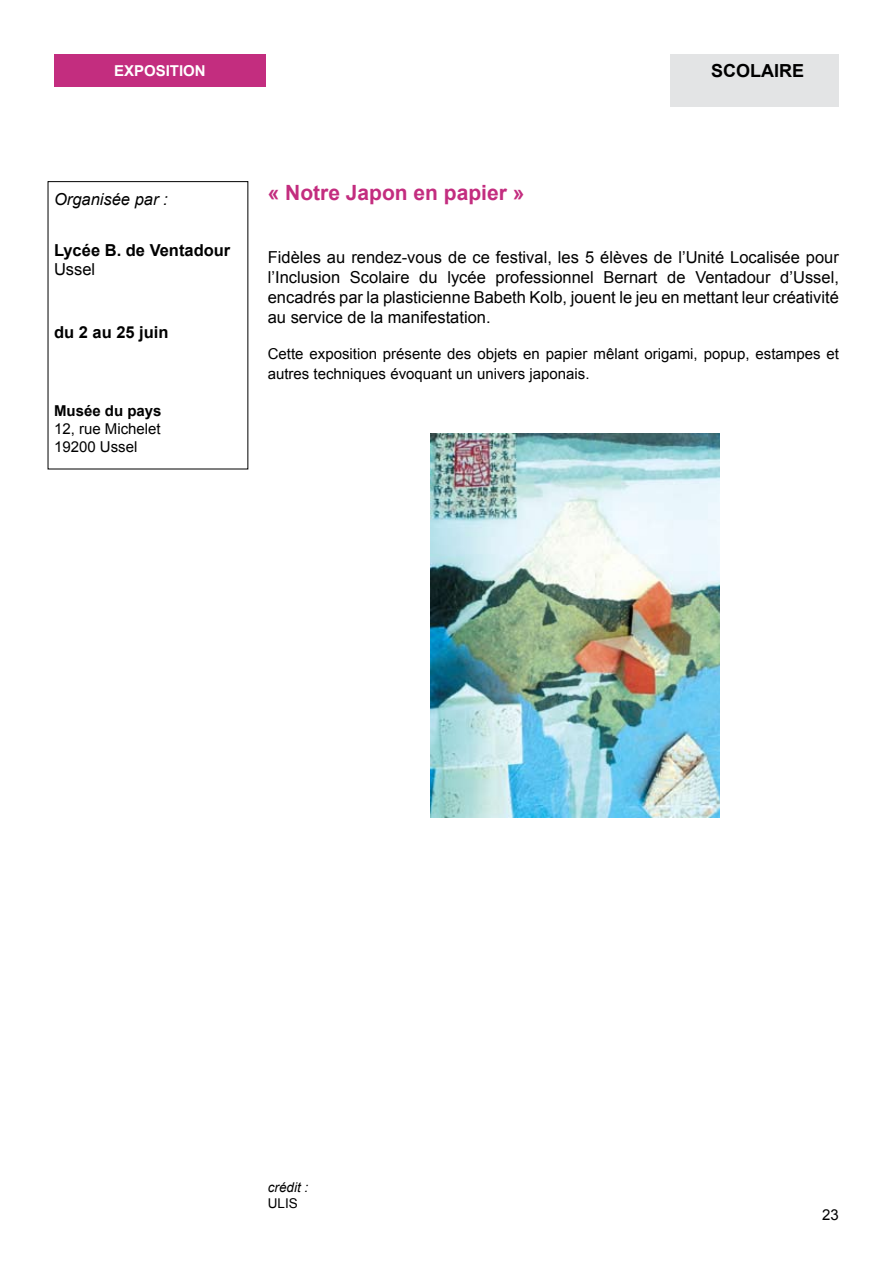
<style>
.page{position:relative;width:893px;height:1263px;background:#fff}
.page>*{position:absolute;margin:0;border:0;box-sizing:border-box;transform-origin:0 0}
.t1{font:700 21px "Arial";color:#c32d7f}
.t2{font:700 18px "Arial";color:#000}
.t3{font:16.5px/19.8px "Arial";color:#000;text-align:justify}
.t4{font:700 16.5px "Arial";color:#000}
.t5{font:italic 16.5px "Arial";color:#000}
.t6{font:15px/18px "Arial";color:#000}
.t7{font:700 15px "Arial";color:#000}
.t8{font:700 15px "Arial";color:#fff}
.t9{font:italic 13.5px "Arial";color:#000}
.t10{font:13.5px "Arial";color:#000}
</style>
<div class="page">
<div style="left:54px;top:54px;width:212px;height:32px;background:#c32d7f"></div>
<div style="left:670px;top:54px;width:169px;height:53px;background:#e3e4e5"></div>
<img style="left:431px;top:433px;width:289px;height:384px">
<p class="t8" style="left:114px;top:61px;width:93px">EXPOSITION</p>
<p class="t2" style="left:711px;top:58px;width:95px">SCOLAIRE</p>
<p class="t5" style="left:54px;top:189px;width:115px">Organisée par :</p>
<p class="t4" style="left:54px;top:239px;width:178px">Lycée B. de Ventadour</p>
<p class="t3" style="left:54px;top:260px;width:43px">Ussel</p>
<p class="t4" style="left:54px;top:322px;width:116px">du 2 au 25 juin</p>
<p class="t7" style="left:54px;top:401px;width:109px">Musée du pays</p>
<p class="t6" style="left:54px;top:420px;width:108px">12, rue Michelet<br>19200 Ussel</p>
<p class="t1" style="left:268px;top:179px;width:258px">« Notre Japon en papier »</p>
<p class="t3" style="left:268px;top:248px;width:573px">Fidèles au rendez-vous de ce festival, les 5 élèves de l’Unité Localisée pour l’Inclusion Scolaire du lycée professionnel Bernart de Ventadour d’Ussel, encadrés par la plasticienne Babeth Kolb, jouent le jeu en mettant leur créativité au service de la manifestation.</p>
<p class="t6" style="left:268px;top:344px;width:573px;line-height:19.8px">Cette exposition présente des objets en papier mêlant origami, popup, estampes et autres techniques évoquant un univers japonais.</p>
<p class="t9" style="left:268px;top:1178px;width:42px">crédit :</p>
<p class="t10" style="left:268px;top:1194px;width:32px">ULIS</p>
<p class="t6" style="left:822px;top:1206px;width:18px">23</p>
</div>
